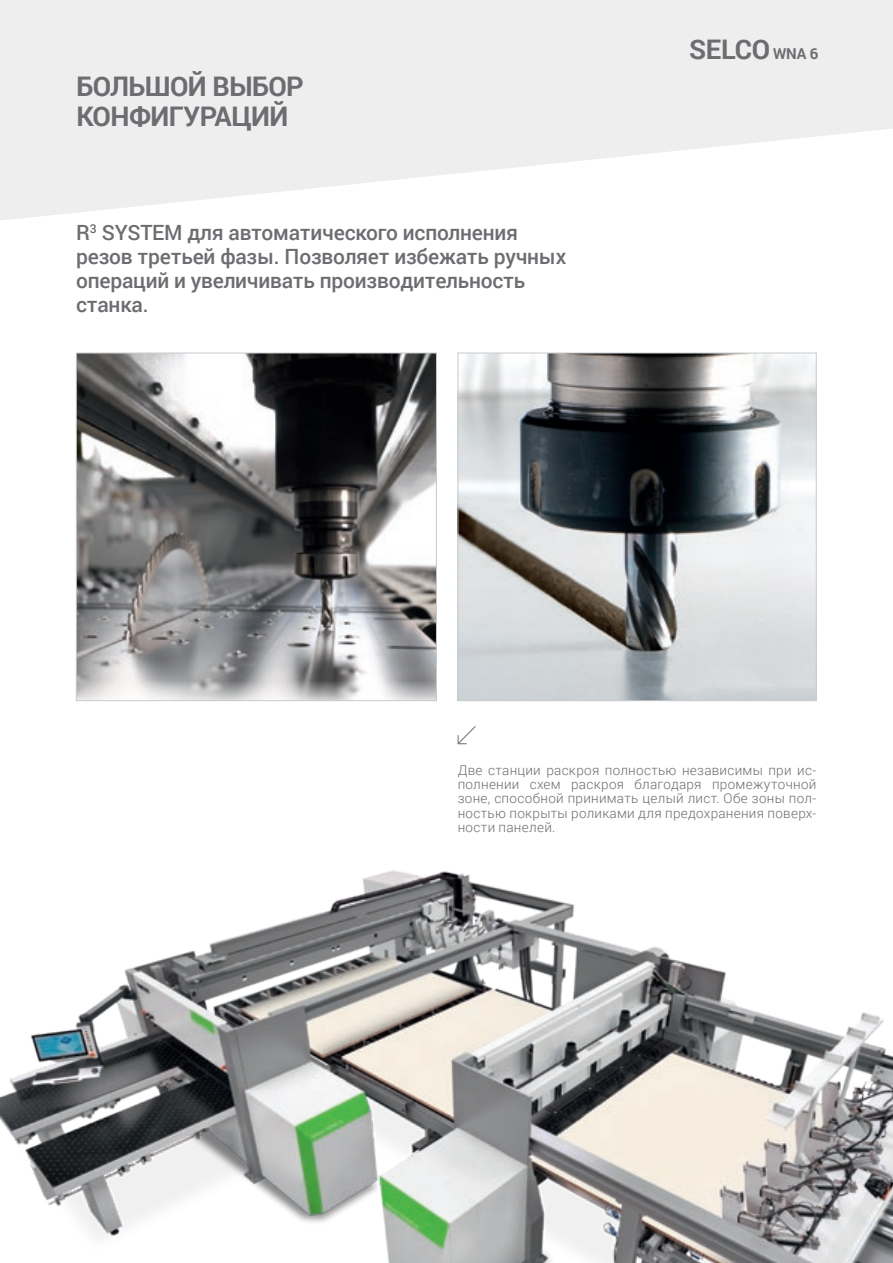
<style>
.page{position:relative;width:893px;height:1263px;background:#fff}
.page>*{position:absolute;margin:0;border:0;box-sizing:border-box;transform-origin:0 0}
._1_TITOLO_GRIGIO{font:700 27px/30px "Roboto";letter-spacing:-.02em;color:#6c6d70}
.t1{font:500 21px/24px "Roboto";letter-spacing:-.01em;color:#6c6d70}
.t2{font:300 13.5px/14.2px "Roboto";letter-spacing:.02em;color:#6c6d70;text-align:justify}
.s1{font-size:15px}
</style>
<div class="page">
<img style="left:1px;top:870px;width:892px;height:393px">
<img style="left:78px;top:355px;width:357px;height:344px">
<div style="left:76px;top:353px;width:361px;height:348px;border:1px solid #c9cacc"></div>
<img style="left:460px;top:355px;width:354px;height:344px">
<div style="left:458px;top:353px;width:358px;height:348px;border:1px solid #c9cacc"></div>
<svg style="left:457px;top:726px;width:19px;height:19px"></svg>
<svg style="left:0;top:0;width:893px;height:220px;fill:#eeeeef"></svg>
<p class="_1_TITOLO_GRIGIO" style="left:77px;top:70px;width:229px">БОЛЬШОЙ ВЫБОР<br>КОНФИГУРАЦИЙ</p>
<p class="t1" style="left:76px;top:219px;width:492px">R<sup>3</sup> SYSTEM для автоматического исполнения резов третьей фазы. Позволяет избежать ручных операций и увеличивать производительность станка.</p>
<p class="_1_TITOLO_GRIGIO" style="left:689px;top:33px;width:131px">SELCO <span class="s1">WNA 6</span></p>
<p class="t2" style="left:458px;top:763px;width:360px">Две станции раскроя полностью независимы при ис&shy;полнении схем раскроя благодаря промежуточной зоне, способной принимать целый лист. Обе зоны пол&shy;ностью покрыты роликами для предохранения поверх&shy;ности панелей.</p>
</div>
